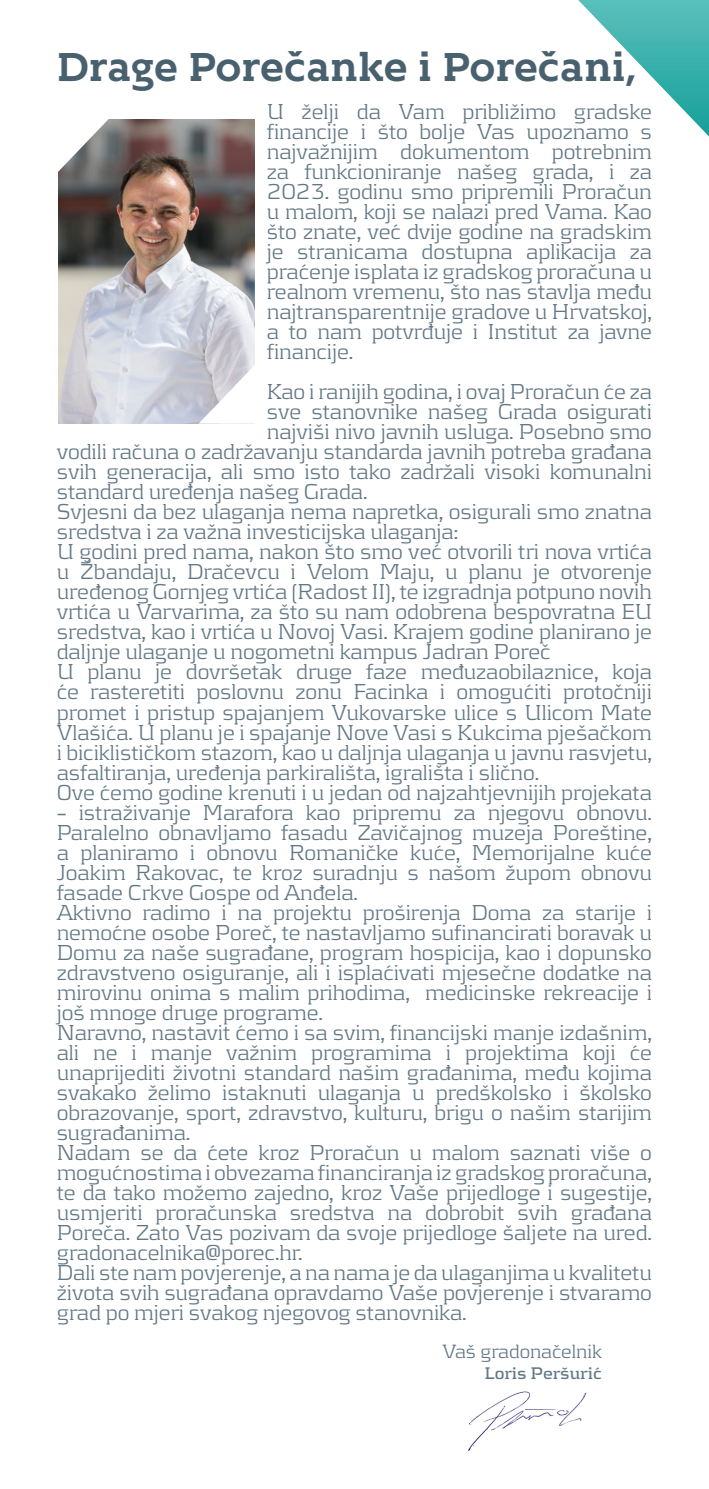
<style>
.page{position:relative;width:709px;height:1489px;background:#fff}
.page>*{position:absolute;margin:0;border:0;box-sizing:border-box;transform-origin:0 0}
.NASLOV{font:700 40px "Kontrapunkt Bob";color:#49616f}
.text{font:300 22.5px/20px "Kontrapunkt";letter-spacing:-.005em;color:#637885;text-align:justify}
.text-2{font:300 20px "Kontrapunkt";letter-spacing:-.005em;color:#637885}
.text-3{font:700 17.5px "Kontrapunkt";letter-spacing:-.005em;color:#637885}
.s1{font-size:42.5px}
</style>
<div class="page">
<svg style="left:578px;top:0;width:131px;height:137px"></svg>
<img style="left:468px;top:1391px;width:119px;height:60px">
<img style="left:58px;top:119px;width:196px;height:304px">
<svg style="left:58px;top:119px;width:56px;height:54px"></svg>
<svg style="left:199px;top:364px;width:56px;height:59px"></svg>
<p class="NASLOV" style="left:57px;top:45px;width:581px">Drage Porečanke i Porečani<span class="s1">,</span></p>
<p class="text" style="left:267px;top:101px;width:387px">U želji da Vam približimo gradske financije i što bolje Vas upoznamo s najvažnijim dokumentom potrebnim za funkcioniranje našeg grada, i za 2023. godinu smo pripremili Proračun u malom, koji se nalazi pred Vama. Kao što znate, već dvije godine na gradskim je stranicama dostupna aplikacija za praćenje isplata iz gradskog proračuna u realnom vremenu, što nas stavlja među najtransparentnije gradove u Hrvatskoj, a to nam potvrđuje i Institut za javne financije.</p>
<p class="text" style="left:267px;top:381px;width:387px">Kao i ranijih godina, i ovaj Proračun će za</p>
<p class="text" style="left:267px;top:401px;width:387px">sve stanovnike našeg Grada osigurati</p>
<p class="text" style="left:267px;top:421px;width:386px">najviši nivo javnih usluga. Posebno smo</p>
<p class="text" style="left:57px;top:441px;width:597px">vodili računa o zadržavanju standarda javnih potreba građana</p>
<p class="text" style="left:57px;top:461px;width:597px">svih generacija, ali smo isto tako zadržali visoki komunalni</p>
<p class="text" style="left:57px;top:481px;width:312px">standard uređenja našeg Grada.</p>
<p class="text" style="left:57px;top:501px;width:597px">Svjesni da bez ulaganja nema napretka, osigurali smo znatna sredstva i za važna investicijska ulaganja:</p>
<p class="text" style="left:57px;top:541px;width:597px">U godini pred nama, nakon što smo već otvorili tri nova vrtića u Žbandaju, Dračevcu i Velom Maju, u planu je otvorenje uređenog Gornjeg vrtića (Radost II), te izgradnja potpuno novih vrtića u Varvarima, za što su nam odobrena bespovratna EU sredstva, kao i vrtića u Novoj Vasi. Krajem godine planirano je daljnje ulaganje u nogometni kampus Jadran Poreč</p>
<p class="text" style="left:57px;top:661px;width:597px">U planu je dovršetak druge faze međuzaobilaznice, koja će rasteretiti poslovnu zonu Facinka i omogućiti protočniji promet i pristup spajanjem Vukovarske ulice s Ulicom Mate Vlašića. U planu je i spajanje Nove Vasi s Kukcima pješačkom i biciklističkom stazom, kao u daljnja ulaganja u javnu rasvjetu, asfaltiranja, uređenja parkirališta, igrališta i slično.</p>
<p class="text" style="left:57px;top:781px;width:597px">Ove ćemo godine krenuti i u jedan od najzahtjevnijih projekata</p>
<p class="text" style="left:57px;top:801px;width:597px">– istraživanje Marafora kao pripremu za njegovu obnovu.<br>Paralelno obnavljamo fasadu Zavičajnog muzeja Poreštine, a planiramo i obnovu Romaničke kuće, Memorijalne kuće Joakim Rakovac, te kroz suradnju s našom župom obnovu fasade Crkve Gospe od Anđela.</p>
<p class="text" style="left:57px;top:901px;width:597px">Aktivno radimo i na projektu proširenja Doma za starije i nemoćne osobe Poreč, te nastavljamo sufinancirati boravak u Domu za naše sugrađane, program hospicija, kao i dopunsko zdravstveno osiguranje, ali i isplaćivati mjesečne dodatke na mirovinu onima s malim prihodima, medicinske rekreacije i još mnoge druge programe.</p>
<p class="text" style="left:57px;top:1021px;width:597px">Naravno, nastavit ćemo i sa svim, financijski manje izdašnim, ali ne i manje važnim programima i projektima koji će unaprijediti životni standard našim građanima, među kojima svakako želimo istaknuti ulaganja u predškolsko i školsko obrazovanje, sport, zdravstvo, kulturu, brigu o našim starijim sugrađanima.</p>
<p class="text" style="left:57px;top:1141px;width:597px">Nadam se da ćete kroz Proračun u malom saznati više o mogućnostima i obvezama financiranja iz gradskog proračuna, te da tako možemo zajedno, kroz Vaše prijedloge i sugestije, usmjeriti proračunska sredstva na dobrobit svih građana Poreča. Zato Vas pozivam da svoje prijedloge šaljete na ured. gradonacelnika@porec.hr.</p>
<p class="text" style="left:57px;top:1261px;width:597px">Dali ste nam povjerenje, a na nama je da ulaganjima u kvalitetu života svih sugrađana opravdamo Vaše povjerenje i stvaramo grad po mjeri svakog njegovog stanovnika.</p>
<p class="text-2" style="left:442px;top:1339px;width:161px">Vaš gradonačelnik</p>
<p class="text-3" style="left:484px;top:1362px;width:119px">Loris Peršurić</p>
</div>
